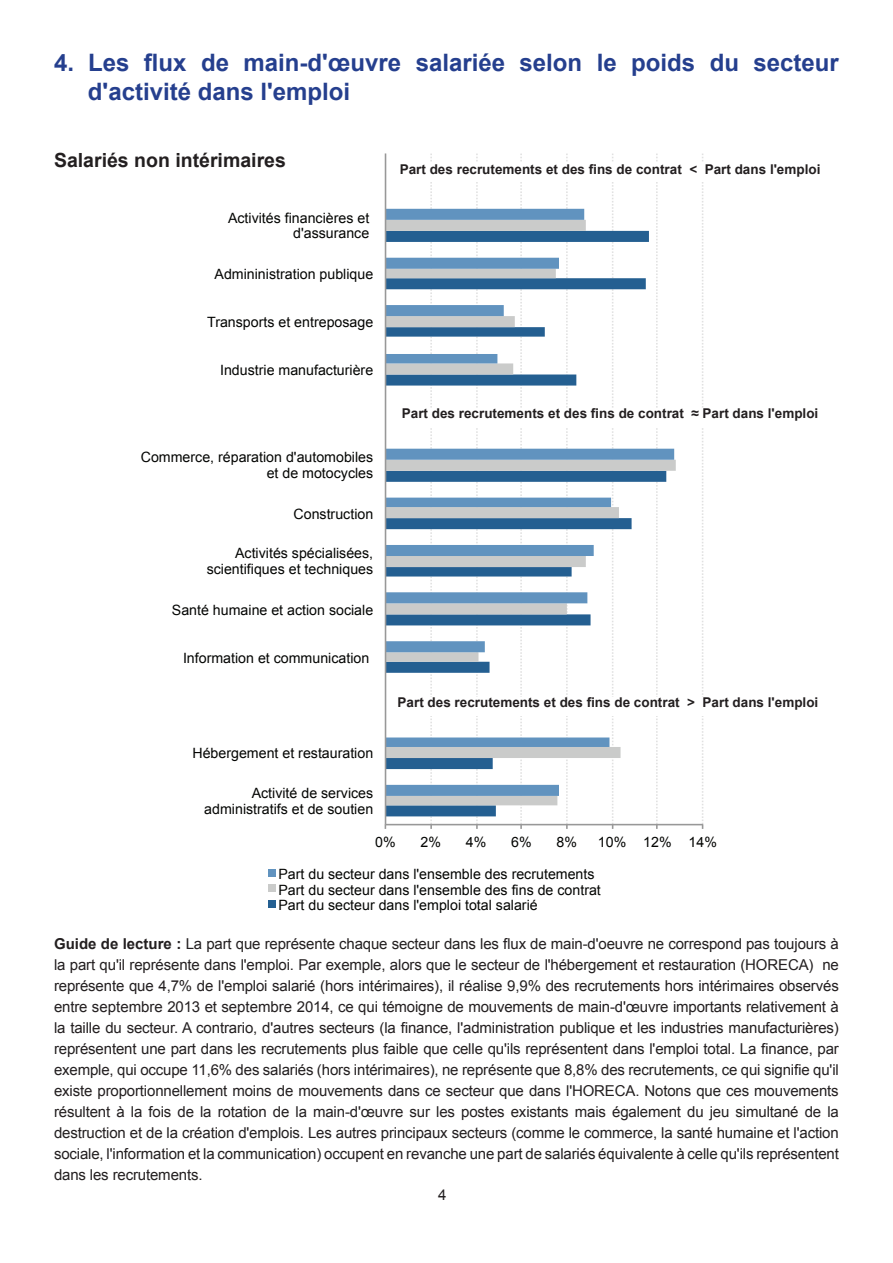
<style>
.page{position:relative;width:893px;height:1263px;background:#fff}
.page>*{position:absolute;margin:0;border:0;box-sizing:border-box;transform-origin:0 0}
.t1{font:700 24px/28.8px "Arial";color:#253f8e}
.t2{font:700 19.5px "Arial";color:#231f20}
.t3{font:15px/21px "Arial";letter-spacing:-.01em;color:#231f20;text-align:justify}
.t4{font:14.25px/15.8px "Arial";color:#040503;text-align:right}
.t5{font:700 13.5px "Arial";color:#231f20}
.s1{font-weight:700}
</style>
<div class="page">
<svg style="left:386px;top:448px;width:290px;height:357px"></svg>
<svg style="left:386px;top:209px;width:288px;height:587px"></svg>
<hr style="left:385px;top:824px;width:318px;height:1px;background:#989898">
<svg style="left:430px;top:154px;width:2px;height:675px"></svg>
<svg style="left:476px;top:154px;width:2px;height:675px"></svg>
<svg style="left:520px;top:154px;width:2px;height:675px"></svg>
<svg style="left:566px;top:154px;width:2px;height:675px"></svg>
<svg style="left:612px;top:154px;width:1px;height:675px"></svg>
<svg style="left:656px;top:154px;width:2px;height:675px"></svg>
<svg style="left:702px;top:154px;width:1px;height:675px"></svg>
<hr style="left:385px;top:153px;width:1px;height:672px;background:#989898">
<div style="left:269px;top:869px;width:7px;height:8px;background:#6193bf"></div>
<div style="left:269px;top:885px;width:7px;height:7px;background:#cacbca"></div>
<div style="left:269px;top:900px;width:7px;height:7px;background:#245f91"></div>
<div style="left:400px;top:164px;width:436px;height:18px;background:#fff"></div>
<div style="left:398px;top:697px;width:435px;height:18px;background:#fff"></div>
<div style="left:402px;top:408px;width:436px;height:18px;background:#fff"></div>
<h1 class="t1" style="left:88px;top:49px;width:752px;text-indent:-34px">4. Les flux de main-d'œuvre salariée selon le poids du secteur d'activité dans l'emploi</h1>
<h2 class="t2" style="left:54px;top:147px;width:233px">Salariés non intérimaires</h2>
<p class="t4" style="left:228px;top:210px;width:143px">Activités financières et d'assurance</p>
<p class="t4" style="left:215px;top:266px;width:160px">Admininistration publique</p>
<p class="t4" style="left:207px;top:314px;width:168px">Transports et entreposage</p>
<p class="t4" style="left:220px;top:362px;width:155px">Industrie manufacturière</p>
<p class="t4" style="left:141px;top:449px;width:234px">Commerce, réparation d'automobiles et de motocycles</p>
<p class="t4" style="left:294px;top:506px;width:81px">Construction</p>
<p class="t4" style="left:207px;top:545px;width:168px">Activités spécialisées, scientifiques et techniques</p>
<p class="t4" style="left:172px;top:602px;width:203px">Santé humaine et action sociale</p>
<p class="t4" style="left:183px;top:650px;width:188px">Information et communication</p>
<p class="t4" style="left:192px;top:746px;width:182px">Hébergement et restauration</p>
<p class="t4" style="left:204px;top:785px;width:170px">Activité de services administratifs et de soutien</p>
<p class="t5" style="left:400px;top:160px;width:422px">Part des recrutements et des fins de contrat &lt; Part dans l'emploi</p>
<p class="t5" style="left:402px;top:404px;width:418px">Part des recrutements et des fins de contrat ≈ Part dans l'emploi</p>
<p class="t5" style="left:398px;top:693px;width:422px">Part des recrutements et des fins de contrat &gt; Part dans l'emploi</p>
<p class="t4" style="left:375px;top:835px;width:22px">0%</p>
<p class="t4" style="left:421px;top:835px;width:22px">2%</p>
<p class="t4" style="left:466px;top:835px;width:22px">4%</p>
<p class="t4" style="left:511px;top:835px;width:22px">6%</p>
<p class="t4" style="left:557px;top:835px;width:22px">8%</p>
<p class="t4" style="left:598px;top:835px;width:121px">10% 12% 14%</p>
<p class="t4" style="left:278px;top:867px;width:324px;text-align:left">Part du secteur dans l'ensemble des recrutements<br>Part du secteur dans l'ensemble des fins de contrat<br>Part du secteur dans l'emploi total salarié</p>
<p class="t3" style="left:54px;top:933px;width:786px"><span class="s1">Guide de lecture :</span> La part que représente chaque secteur dans les flux de main-d'oeuvre ne correspond pas toujours à la part qu'il représente dans l'emploi. Par exemple, alors que le secteur de l'hébergement et restauration (HORECA) ne représente que 4,7% de l'emploi salarié (hors intérimaires), il réalise 9,9% des recrutements hors intérimaires observés entre septembre 2013 et septembre 2014, ce qui témoigne de mouvements de main-d'œuvre importants relativement à la taille du secteur. A contrario, d'autres secteurs (la finance, l'administration publique et les industries manufacturières) représentent une part dans les recrutements plus faible que celle qu'ils représentent dans l'emploi total. La finance, par exemple, qui occupe 11,6% des salariés (hors intérimaires), ne représente que 8,8% des recrutements, ce qui signifie qu'il existe proportionnellement moins de mouvements dans ce secteur que dans l'HORECA. Notons que ces mouvements résultent à la fois de la rotation de la main-d'œuvre sur les postes existants mais également du jeu simultané de la destruction et de la création d'emplois. Les autres principaux secteurs (comme le commerce, la santé humaine et l'action sociale, l'information et la communication) occupent en revanche une part de salariés équivalente à celle qu'ils représentent dans les recrutements.</p>
<p class="t3" style="left:438px;top:1184px;width:10px">4</p>
</div>
